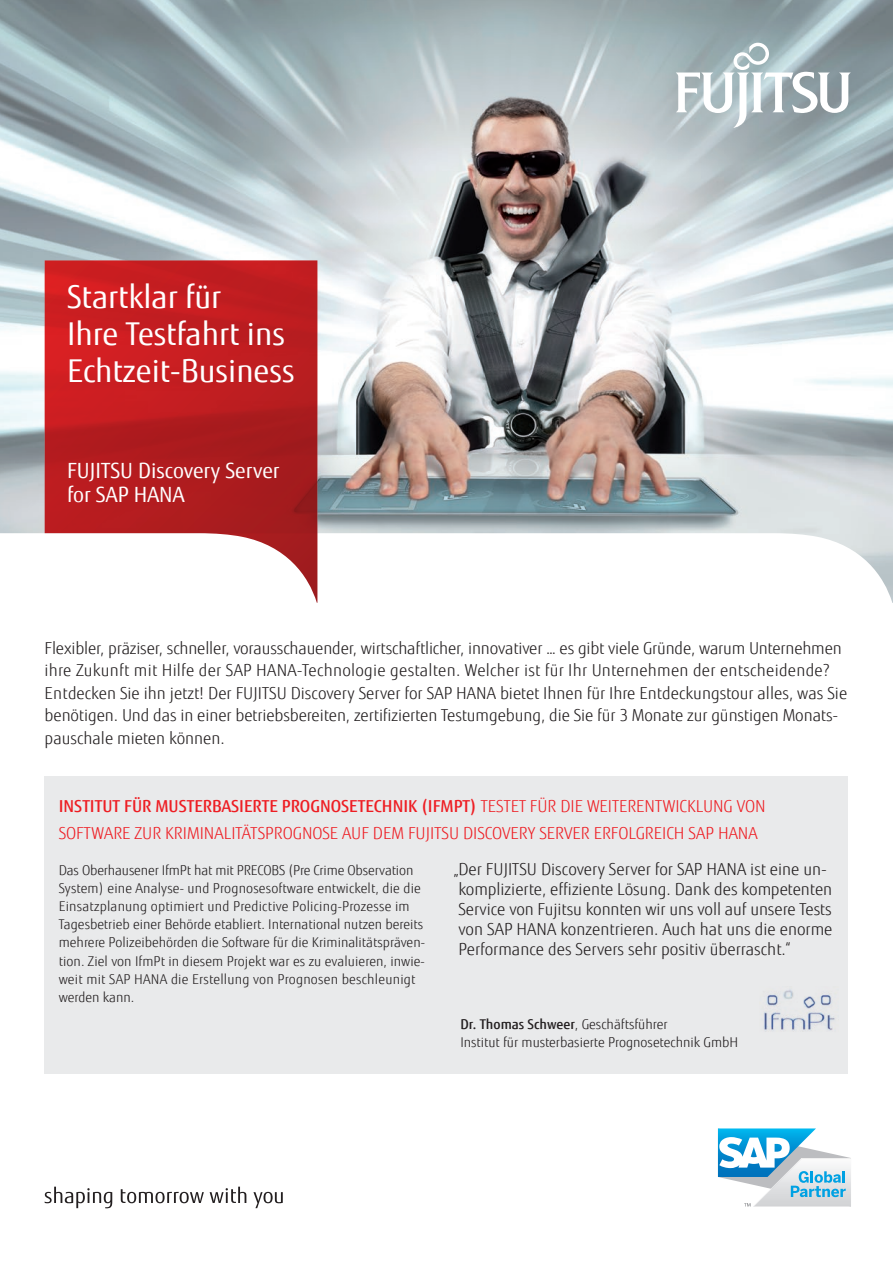
<style>
.page{position:relative;width:893px;height:1263px;background:#fff}
.page>*{position:absolute;margin:0;border:0;box-sizing:border-box;transform-origin:0 0}
.t1{font:31.5px/36.6px "Fujitsu Sans";color:#fff}
.t2{font:21px/24px "Fujitsu Sans";color:#fff}
.t3{font:300 16.5px/22.5px "Fujitsu Sans";color:#231f20}
.t4{font:300 16.5px/27.2px "Fujitsu Sans";color:#ee1d23}
.t5{font:300 13.5px/18px "Fujitsu Sans";color:#231f20}
.s1{font-weight:500}
</style>
<div class="page">
<svg style="left:45px;top:1187px;width:67px;height:21px"></svg>
<svg style="left:121px;top:1189px;width:83px;height:14px"></svg>
<svg style="left:210px;top:1187px;width:36px;height:16px"></svg>
<svg style="left:253px;top:1192px;width:30px;height:16px"></svg>
<div style="left:45px;top:776px;width:803px;height:298px;background:#e9eaeb"></div>
<img style="left:0;top:0;width:893px;height:603px">
<svg style="left:676px;top:43px;width:175px;height:85px"></svg>
<svg style="left:45px;top:260px;width:272px;height:343px"></svg>
<img style="left:763px;top:989px;width:72px;height:42px">
<svg style="left:718px;top:1128px;width:133px;height:78px"></svg>
<h1 class="t1" style="left:67px;top:279px;width:229px">Startklar für<br>Ihre Testfahrt ins<br>Echtzeit-Business</h1>
<p class="t2" style="left:67px;top:459px;width:214px">FUJITSU Discovery Server for SAP HANA</p>
<p class="t3" style="left:45px;top:637px;width:804px">Flexibler, präziser, schneller, vorausschauender, wirtschaftlicher, innovativer … es gibt viele Gründe, warum Unternehmen ihre Zukunft mit Hilfe der SAP HANA-Technologie gestalten. Welcher ist für Ihr Unternehmen der entscheidende?<br>Entdecken Sie ihn jetzt! Der FUJITSU Discovery Server for SAP HANA bietet Ihnen für Ihre Entdeckungstour alles, was Sie benötigen. Und das in einer betriebsbereiten, zertifizierten Testumgebung, die Sie für 3 Monate zur günstigen Monats&shy;pauschale mieten können.</p>
<p class="t4" style="left:59px;top:793px;width:708px"><span class="s1">INSTITUT FÜR MUSTERBASIERTE PROGNOSETECHNIK (IFMPT)</span> TESTET FÜR DIE WEITERENTWICKLUNG VON<br>SOFTWARE ZUR KRIMINALITÄTSPROGNOSE AUF DEM FUJITSU DISCOVERY SERVER ERFOLGREICH SAP HANA</p>
<p class="t5" style="left:59px;top:862px;width:368px">Das Oberhausener IfmPt hat mit PRECOBS (Pre Crime Observation System) eine Analyse- und Prognosesoftware entwickelt, die die Einsatzplanung optimiert und Predictive Policing-Prozesse im Tagesbetrieb einer Behörde etabliert. International nutzen bereits mehrere Polizeibehörden die Software für die Kriminalitätspräven&shy;tion. Ziel von IfmPt in diesem Projekt war es zu evaluieren, inwie&shy;weit mit SAP HANA die Erstellung von Prognosen beschleunigt werden kann.</p>
<p class="t3" style="left:454px;top:860px;width:380px;line-height:19.8px">„Der FUJITSU Discovery Server for SAP HANA ist eine un&shy;komplizierte, effiziente Lösung. Dank des kompetenten Service von Fujitsu konnten wir uns voll auf unsere Tests von SAP HANA konzentrieren. Auch hat uns die enorme Performance des Servers sehr positiv überrascht.“</p>
<p class="t5" style="left:460px;top:1015px;width:279px"><span class="s1">Dr. Thomas Schweer</span>, Geschäftsführer<br>Institut für musterbasierte Prognosetechnik GmbH</p>
</div>
